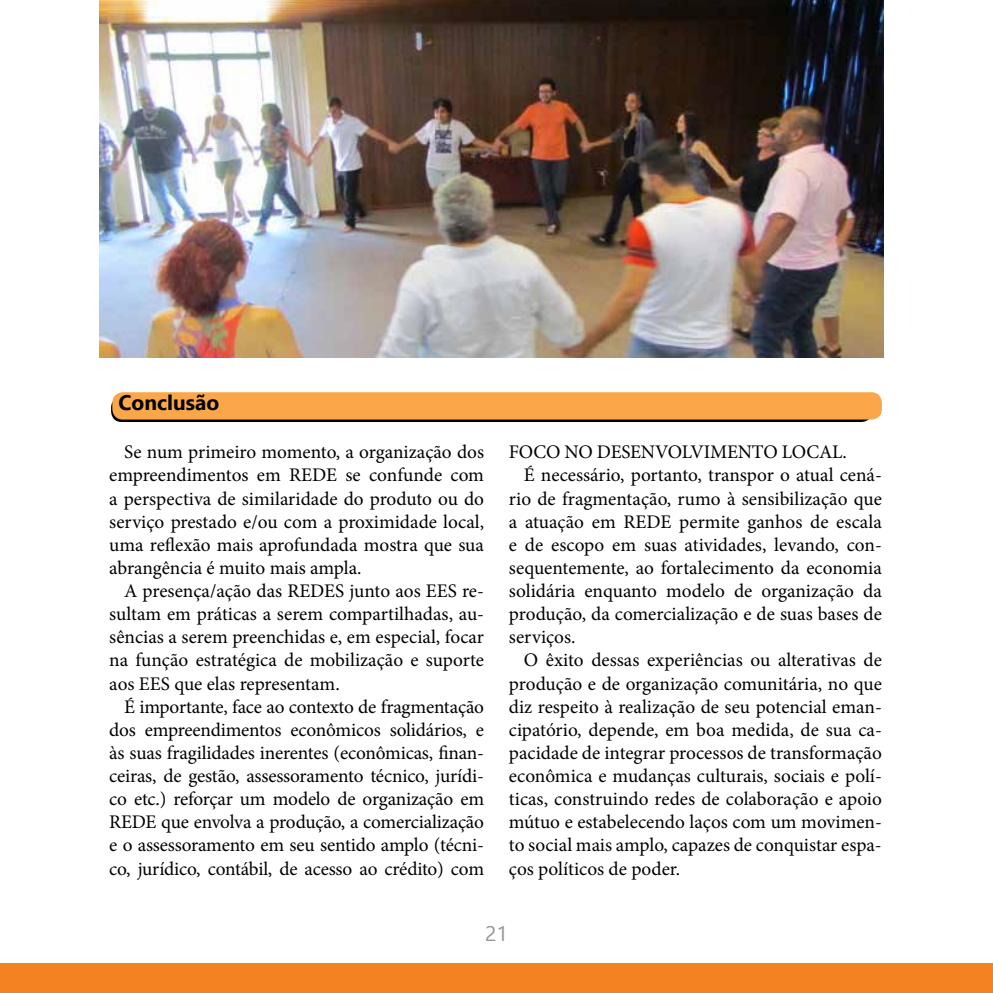
<style>
.page{position:relative;width:993px;height:993px;background:#fff}
.page>*{position:absolute;margin:0;border:0;box-sizing:border-box;transform-origin:0 0}
.t1{font:700 21px "Ebrima";color:#000}
.t2{font:21px "Ebrima";color:#939598}
.t3{font:19.25px/23.1px "Minion Pro";color:#000;text-align:justify}
</style>
<div class="page">
<div style="left:0;top:962px;width:992px;height:30px;background:#f58220"></div>
<div style="left:111px;top:397px;width:760px;height:25px;background:linear-gradient(to right,#825726,#8b5d29);border-radius:10px"></div>
<div style="left:112px;top:392px;width:769px;height:27px;background:#faa74a;border-radius:10px"></div>
<img style="left:99px;top:0;width:784px;height:357px">
<p class="t1" style="left:118px;top:387px;width:102px">Conclusão</p>
<p class="t3" style="left:109px;top:440px;width:376px;text-indent:15px">Se num primeiro momento, a organização dos empreendimentos em REDE se confunde com a perspectiva de similaridade do produto ou do serviço prestado e/ou com a proximidade local, uma reflexão mais aprofundada mostra que sua abrangência é muito mais ampla.</p>
<p class="t3" style="left:109px;top:579px;width:376px;text-indent:15px">A presença/ação das REDES junto aos EES re&shy;sultam em práticas a serem compartilhadas, au&shy;sências a serem preenchidas e, em especial, focar na função estratégica de mobilização e suporte aos EES que elas representam.</p>
<p class="t3" style="left:109px;top:694px;width:376px;text-indent:15px">É importante, face ao contexto de fragmentação dos empreendimentos econômicos solidários, e às suas fragilidades inerentes (econômicas, finan&shy;ceiras, de gestão, assessoramento técnico, jurídi&shy;co etc.) reforçar um modelo de organização em REDE que envolva a produção, a comercialização e o assessoramento em seu sentido amplo (técni&shy;co, jurídico, contábil, de acesso ao crédito) com</p>
<p class="t3" style="left:508px;top:440px;width:339px">FOCO NO DESENVOLVIMENTO LOCAL.</p>
<p class="t3" style="left:523px;top:463px;width:359px">É necessário, portanto, transpor o atual cená-</p>
<p class="t3" style="left:508px;top:487px;width:374px">rio de fragmentação, rumo à sensibilização que</p>
<p class="t3" style="left:508px;top:510px;width:374px">a atuação em REDE permite ganhos de escala</p>
<p class="t3" style="left:508px;top:533px;width:374px">e de escopo em suas atividades, levando, con-</p>
<p class="t3" style="left:508px;top:556px;width:374px">sequentemente, ao fortalecimento da economia</p>
<p class="t3" style="left:508px;top:579px;width:374px">solidária enquanto modelo de organização da</p>
<p class="t3" style="left:508px;top:602px;width:374px">produção, da comercialização e de suas bases de</p>
<p class="t3" style="left:508px;top:625px;width:68px">serviços.</p>
<p class="t3" style="left:523px;top:648px;width:359px">O êxito dessas experiências ou alterativas de</p>
<p class="t3" style="left:508px;top:671px;width:374px">produção e de organização comunitária, no que</p>
<p class="t3" style="left:508px;top:694px;width:374px">diz respeito à realização de seu potencial eman-</p>
<p class="t3" style="left:508px;top:718px;width:374px">cipatório, depende, em boa medida, de sua ca-</p>
<p class="t3" style="left:508px;top:741px;width:374px">pacidade de integrar processos de transformação</p>
<p class="t3" style="left:508px;top:764px;width:374px">econômica e mudanças culturais, sociais e polí-</p>
<p class="t3" style="left:508px;top:787px;width:374px">ticas, construindo redes de colaboração e apoio</p>
<p class="t3" style="left:508px;top:810px;width:374px">mútuo e estabelecendo laços com um movimen-</p>
<p class="t3" style="left:508px;top:833px;width:374px">to social mais amplo, capazes de conquistar espa-</p>
<p class="t3" style="left:508px;top:856px;width:173px">ços políticos de poder.</p>
<p class="t2" style="left:485px;top:918px;width:24px">21</p>
</div>
